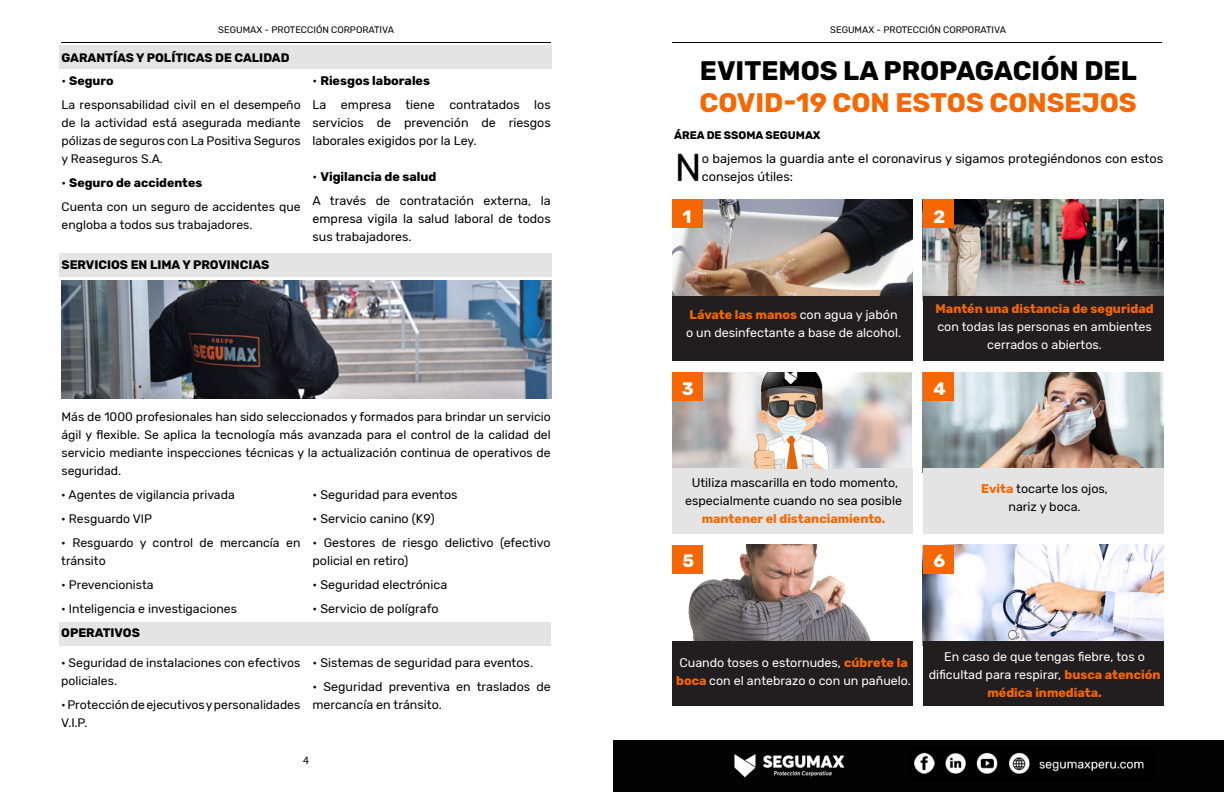
<style>
.page{position:relative;width:1224px;height:792px;background:#fff}
.page>*{position:absolute;margin:0;border:0;box-sizing:border-box;transform-origin:0 0}
.t1{font:38.7px "Rubik";color:#000}
.t2{font:700 26.7px "Rubik";color:#000}
.t3{font:700 26.7px "Rubik";color:#f76700}
.t4{font:700 18px "Rubik";color:#fff}
.t5{font:12.8px/18px "Rubik";color:#000}
.t6{font:12.5px/18px "Rubik";color:#000}
.t7{font:12.5px/18px "Rubik";color:#fff}
.t8{font:700 12.5px "Rubik";color:#f76700}
.t9{font:12.3px/18px "Rubik";color:#000}
.t10{font:700 12.3px "Rubik";color:#000}
.t11{font:11.3px "Myriad Pro";color:#000}
.t12{font:700 11px "Rubik";color:#000}
.t13{font:9.4px "Rubik";color:#000}
.s1{font-weight:700}
.s2{font-weight:700;color:#f76700}
</style>
<div class="page">
<div style="left:59px;top:45px;width:492px;height:24px;background:#e5e4e4"></div>
<div style="left:59px;top:253px;width:492px;height:24px;background:#e5e4e4"></div>
<div style="left:59px;top:622px;width:492px;height:24px;background:#e5e4e4"></div>
<hr style="left:672px;top:42px;width:490px;height:1px;background:#000">
<hr style="left:62px;top:42px;width:489px;height:1px;background:#000">
<img style="left:672px;top:200px;width:240px;height:96px">
<hr style="left:912px;top:372px;width:1px;height:96px;background:#dbdada">
<img style="left:672px;top:372px;width:240px;height:96px">
<img style="left:672px;top:545px;width:199px;height:96px">
<img style="left:923px;top:200px;width:240px;height:96px">
<img style="left:923px;top:372px;width:240px;height:96px">
<img style="left:923px;top:545px;width:240px;height:96px">
<div style="left:672px;top:296px;width:240px;height:65px;background:#221e1f"></div>
<div style="left:672px;top:468px;width:240px;height:65px;background:#e5e4e4"></div>
<div style="left:672px;top:641px;width:240px;height:65px;background:#221e1f"></div>
<div style="left:923px;top:296px;width:240px;height:65px;background:#221e1f"></div>
<div style="left:923px;top:468px;width:240px;height:65px;background:#e5e4e4"></div>
<div style="left:923px;top:641px;width:240px;height:65px;background:#221e1f"></div>
<div style="left:672px;top:200px;width:31px;height:28px;background:#f76700"></div>
<div style="left:672px;top:372px;width:31px;height:29px;background:#f76700"></div>
<div style="left:672px;top:545px;width:31px;height:28px;background:#f76700"></div>
<div style="left:923px;top:200px;width:31px;height:28px;background:#f76700"></div>
<div style="left:923px;top:372px;width:31px;height:29px;background:#f76700"></div>
<div style="left:923px;top:545px;width:31px;height:28px;background:#f76700"></div>
<div style="left:613px;top:740px;width:611px;height:52px;background:#030303"></div>
<img style="left:734px;top:754px;width:111px;height:24px">
<img style="left:914px;top:752px;width:230px;height:22px">
<img style="left:742px;top:372px;width:103px;height:96px">
<img style="left:742px;top:468px;width:103px;height:1px">
<img style="left:61px;top:280px;width:490px;height:119px">
<p class="t13" style="left:218px;top:25px;width:177px">SEGUMAX - PROTECCIÓN CORPORATIVA</p>
<p class="t13" style="left:830px;top:25px;width:177px">SEGUMAX - PROTECCIÓN CORPORATIVA</p>
<p class="t10" style="left:62px;top:50px;width:230px">GARANTÍAS Y POLÍTICAS DE CALIDAD</p>
<p class="t9" style="left:62px;top:69px;width:241px;line-height:24px">• <span class="s1">Seguro<br></span>La responsabilidad civil en el desempeño</p>
<p class="t9" style="left:62px;top:114px;width:241px;text-align:justify">de la actividad está asegurada mediante pólizas de seguros con La Positiva Seguros y Reaseguros S.A.</p>
<p class="t9" style="left:62px;top:171px;width:241px;line-height:24px">• <span class="s1">Seguro de accidentes<br></span>Cuenta con un seguro de accidentes que</p>
<p class="t9" style="left:62px;top:216px;width:193px">engloba a todos sus trabajadores.</p>
<p class="t10" style="left:62px;top:258px;width:209px">SERVICIOS EN LIMA Y PROVINCIAS</p>
<p class="t6" style="left:312px;top:69px;width:240px;line-height:24px">• <span class="s1">Riesgos laborales<br></span>La empresa tiene contratados los</p>
<p class="t6" style="left:312px;top:114px;width:240px">servicios de prevención de riesgos laborales exigidos por la Ley.</p>
<p class="t6" style="left:312px;top:165px;width:240px;line-height:24px">• <span class="s1">Vigilancia de salud<br></span>A través de contratación externa, la</p>
<p class="t6" style="left:312px;top:210px;width:240px">empresa vigila la salud laboral de todos sus trabajadores.</p>
<p class="t9" style="left:62px;top:408px;width:491px;text-align:justify">Más de 1000 profesionales han sido seleccionados y formados para brindar un servicio ágil y flexible. Se aplica la tecnología más avanzada para el control de la calidad del servicio mediante inspecciones técnicas y la actualización continua de operativos de seguridad.</p>
<p class="t9" style="left:61px;top:486px;width:175px">• Agentes de vigilancia privada</p>
<p class="t9" style="left:61px;top:510px;width:92px">• Resguardo VIP</p>
<p class="t9" style="left:61px;top:534px;width:241px">• Resguardo y control de mercancía en tránsito</p>
<p class="t9" style="left:61px;top:576px;width:94px">• Prevencionista</p>
<p class="t9" style="left:61px;top:600px;width:177px">• Inteligencia e investigaciones</p>
<p class="t10" style="left:61px;top:625px;width:80px">OPERATIVOS</p>
<p class="t9" style="left:61px;top:654px;width:241px">• Seguridad de instalaciones con efectivos policiales.</p>
<p class="t9" style="left:61px;top:696px;width:241px">• Protección de ejecutivos y personalidades<br>V.I.P.</p>
<p class="t6" style="left:312px;top:486px;width:147px">• Seguridad para eventos</p>
<p class="t6" style="left:312px;top:510px;width:124px">• Servicio canino (K9)</p>
<p class="t6" style="left:312px;top:534px;width:240px">• Gestores de riesgo delictivo (efectivo policial en retiro)</p>
<p class="t6" style="left:312px;top:576px;width:136px">• Seguridad electrónica</p>
<p class="t6" style="left:312px;top:600px;width:127px">• Servicio de polígrafo</p>
<p class="t6" style="left:312px;top:654px;width:222px">• Sistemas de seguridad para eventos.</p>
<p class="t6" style="left:312px;top:678px;width:240px">• Seguridad preventiva en traslados de mercancía en tránsito.</p>
<p class="t11" style="left:303px;top:753px;width:7px">4</p>
<h2 class="t2" style="left:700px;top:55px;width:438px">EVITEMOS LA PROPAGACIÓN DEL</h2>
<h2 class="t3" style="left:699px;top:87px;width:439px">COVID-19 CON ESTOS CONSEJOS</h2>
<p class="t12" style="left:674px;top:129px;width:148px">ÁREA DE SSOMA SEGUMAX</p>
<h1 class="t1" style="left:675px;top:146px;width:28px">N</h1>
<p class="t5" style="left:702px;top:150px;width:463px">o bajemos la guardia ante el coronavirus y sigamos protegiéndonos con estos consejos útiles:</p>
<h3 class="t4" style="left:682px;top:206px;width:11px">1</h3>
<h3 class="t4" style="left:933px;top:206px;width:13px">2</h3>
<p class="t7" style="left:686px;top:306px;width:217px"><span class="s2">Lávate las manos</span> con agua y jabón o un desinfectante a base de alcohol.</p>
<p class="t8" style="left:936px;top:301px;width:220px">Mantén una distancia de seguridad</p>
<p class="t7" style="left:937px;top:318px;width:216px;text-align:center">con todas las personas en ambientes cerrados o abiertos.</p>
<h3 class="t4" style="left:682px;top:379px;width:13px">3</h3>
<h3 class="t4" style="left:933px;top:378px;width:14px">4</h3>
<p class="t6" style="left:685px;top:474px;width:218px;text-align:center">Utiliza mascarilla en todo momento, especialmente cuando no sea posible</p>
<p class="t8" style="left:702px;top:511px;width:185px">mantener el distanciamiento.</p>
<h3 class="t4" style="left:682px;top:550px;width:13px">5</h3>
<h3 class="t4" style="left:933px;top:550px;width:13px">6</h3>
<p class="t6" style="left:981px;top:480px;width:128px;text-align:center"><span class="s2">Evita</span> tocarte los ojos, nariz y boca.</p>
<p class="t7" style="left:676px;top:654px;width:236px">Cuando toses o estornudes, <span class="s2">cúbrete la boca</span> con el antebrazo o con un pañuelo.</p>
<p class="t7" style="left:929px;top:648px;width:233px;text-align:center">En caso de que tengas fiebre, tos o dificultad para respirar, <span class="s2">busca atención médica inmediata.</span></p>
</div>
